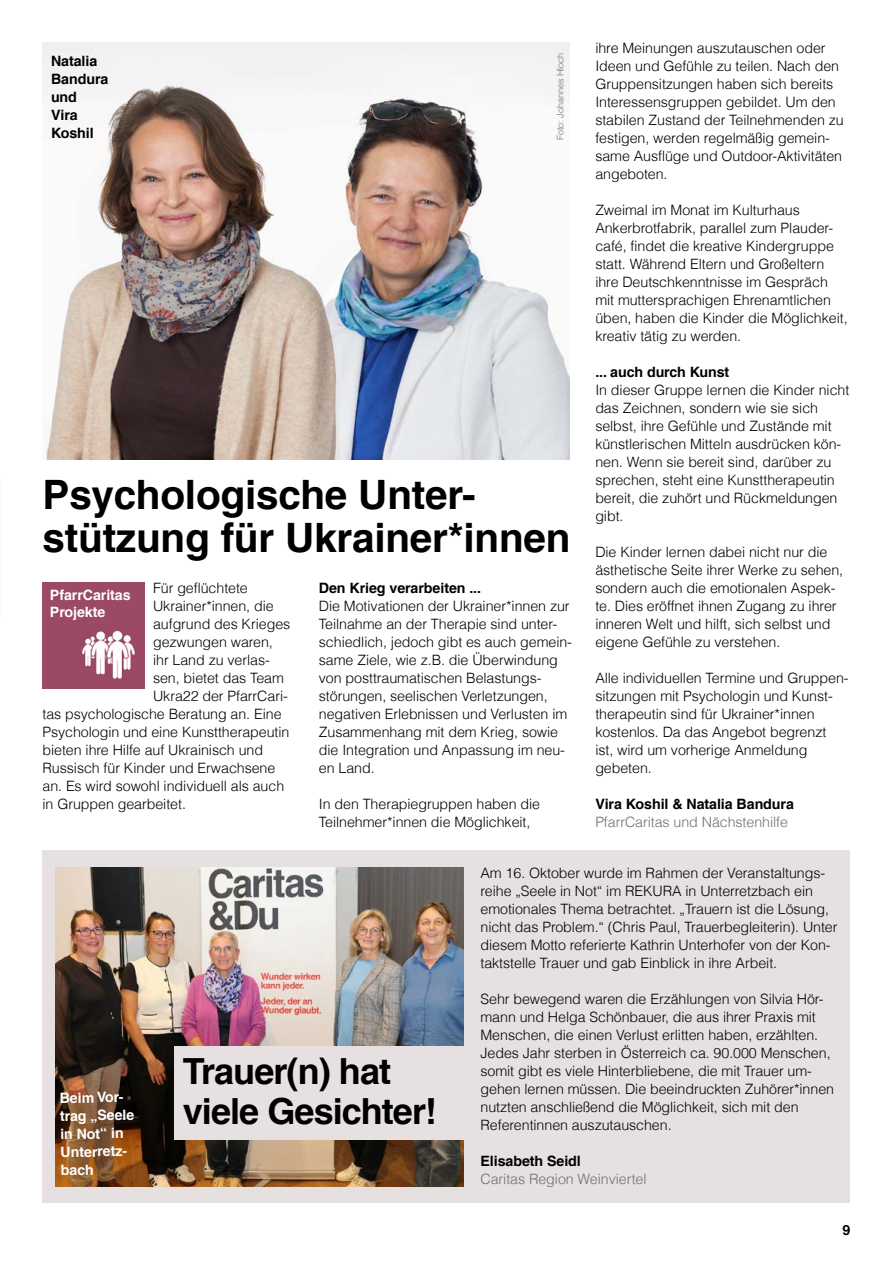
<style>
.page{position:relative;width:893px;height:1263px;background:#fff}
.page>*{position:absolute;margin:0;border:0;box-sizing:border-box;transform-origin:0 0}
.t1{font:700 40.5px/43.5px "Helvetica LT Com";letter-spacing:-.005em;color:#000}
.t2{font:700 36px/40.5px "Helvetica LT Com";letter-spacing:-.025em;color:#000}
.t3{font:300 14.25px/18px "Helvetica LT Com";letter-spacing:-.005em;color:#000}
.t4{font:700 14.25px/18px "Helvetica LT Com";letter-spacing:-.005em;color:#000}
.t5{font:700 14.25px/18px "Helvetica LT Com";letter-spacing:-.005em;color:#fff}
.t6{font:300 14.25px "Helvetica LT Com";letter-spacing:-.005em;color:#706f6f}
.t7{font:300 9px "Helveticafor Caritas";color:#706f6f}
</style>
<div class="page">
<div style="left:43px;top:850px;width:807px;height:353px;background:#e6e0e0"></div>
<hr style="left:0;top:0;width:1px;height:442px;background:#d4e7f8">
<hr style="left:0;top:576px;width:1px;height:687px;background:#f2ebd1">
<img style="left:43px;top:43px;width:527px;height:416px">
<div style="left:43px;top:583px;width:102px;height:106px;background:#9c4867"></div>
<img style="left:81px;top:630px;width:54px;height:49px">
<img style="left:55px;top:867px;width:408px;height:319px">
<div style="left:174px;top:1046px;width:294px;height:94px;background:#e6e0e0"></div>
<p class="t4" style="left:51px;top:52px;width:59px">Natalia<br>Bandura und<br>Vira<br>Koshil</p>
<p class="t7" style="left:555px;top:140px;width:89px;rotate:-90deg">Foto: Johannes Hloch</p>
<h1 class="t1" style="left:43px;top:473px;width:530px">Psychologische Unter&shy;stützung für Ukrainer*innen</h1>
<p class="t3" style="left:153px;top:579px;width:96px">Für geflüchtete</p>
<p class="t3" style="left:153px;top:597px;width:122px">Ukrainer*innen, die</p>
<p class="t3" style="left:153px;top:615px;width:139px">aufgrund des Krieges</p>
<p class="t3" style="left:153px;top:633px;width:121px">gezwungen waren,</p>
<p class="t3" style="left:153px;top:651px;width:118px">ihr Land zu verlas-</p>
<p class="t3" style="left:153px;top:669px;width:132px">sen, bietet das Team</p>
<p class="t3" style="left:153px;top:687px;width:136px">Ukra22 der PfarrCari-</p>
<p class="t3" style="left:43px;top:705px;width:241px">tas psychologische Beratung an. Eine</p>
<p class="t3" style="left:43px;top:723px;width:248px">Psychologin und eine Kunsttherapeutin</p>
<p class="t3" style="left:43px;top:741px;width:222px">bieten ihre Hilfe auf Ukrainisch und</p>
<p class="t3" style="left:43px;top:759px;width:234px">Russisch für Kinder und Erwachsene</p>
<p class="t3" style="left:43px;top:777px;width:243px">an. Es wird sowohl individuell als auch</p>
<p class="t3" style="left:43px;top:795px;width:145px">in Gruppen gearbeitet.</p>
<p class="t5" style="left:50px;top:587px;width:82px;line-height:17.1px">PfarrCaritas<br>Projekte</p>
<p class="t4" style="left:319px;top:579px;width:164px">Den Krieg verarbeiten ...</p>
<p class="t3" style="left:319px;top:597px;width:255px">Die Motivationen der Ukrainer*innen zur Teilnahme an der Therapie sind unter&shy;schiedlich, jedoch gibt es auch gemein&shy;same Ziele, wie z.B. die Überwindung von posttraumatischen Belastungs&shy;störungen, seelischen Verletzungen, negativen Erlebnissen und Verlusten im Zusammenhang mit dem Krieg, sowie die Integration und Anpassung im neu&shy;en Land.</p>
<p class="t3" style="left:319px;top:795px;width:223px">In den Therapiegruppen haben die<br>Teilnehmer*innen die Möglichkeit,</p>
<p class="t3" style="left:595px;top:39px;width:250px">ihre Meinungen auszutauschen oder Ideen und Gefühle zu teilen. Nach den Gruppensitzungen haben sich bereits Interessensgruppen gebildet. Um den stabilen Zustand der Teilnehmenden zu festigen, werden regelmäßig gemein&shy;same Ausflüge und Outdoor-Aktivitäten angeboten.</p>
<p class="t3" style="left:595px;top:201px;width:254px">Zweimal im Monat im Kulturhaus Ankerbrotfabrik, parallel zum Plauder&shy;café, findet die kreative Kindergruppe statt. Während Eltern und Großeltern ihre Deutschkenntnisse im Gespräch mit muttersprachigen Ehrenamtlichen üben, haben die Kinder die Möglichkeit, kreativ tätig zu werden.</p>
<p class="t4" style="left:595px;top:363px;width:136px">... auch durch Kunst</p>
<p class="t3" style="left:595px;top:380px;width:256px">In dieser Gruppe lernen die Kinder nicht das Zeichnen, sondern wie sie sich selbst, ihre Gefühle und Zustände mit künstlerischen Mitteln ausdrücken kön&shy;nen. Wenn sie bereit sind, darüber zu sprechen, steht eine Kunsttherapeutin bereit, die zuhört und Rückmeldungen gibt.</p>
<p class="t3" style="left:595px;top:542px;width:249px">Die Kinder lernen dabei nicht nur die ästhetische Seite ihrer Werke zu sehen, sondern auch die emotionalen Aspek&shy;te. Dies eröffnet ihnen Zugang zu ihrer inneren Welt und hilft, sich selbst und eigene Gefühle zu verstehen.</p>
<p class="t3" style="left:595px;top:668px;width:255px">Alle individuellen Termine und Gruppen&shy;sitzungen mit Psychologin und Kunst&shy;therapeutin sind für Ukrainer*innen kostenlos. Da das Angebot begrenzt<br>ist, wird um vorherige Anmeldung gebeten.</p>
<p class="t4" style="left:595px;top:795px;width:200px">Vira Koshil &amp; Natalia Bandura</p>
<p class="t6" style="left:595px;top:813px;width:194px">PfarrCaritas und Nächstenhilfe</p>
<p class="t5" style="left:59px;top:1089px;width:76px;rotate:-1deg">Beim Vor&shy;trag „Seele in Not“ in<br>Unterretz&shy;bach</p>
<h2 class="t2" style="left:183px;top:1051px;width:256px">Trauer(n) hat viele Gesichter!</h2>
<p class="t3" style="left:480px;top:863px;width:359px">Am 16. Oktober wurde im Rahmen der Veranstaltungs&shy;reihe „Seele in Not“ im REKURA in Unterretzbach ein emotionales Thema betrachtet. „Trauern ist die Lösung, nicht das Problem.“ (Chris Paul, Trauerbegleiterin). Unter diesem Motto referierte Kathrin Unterhofer von der Kon&shy;taktstelle Trauer und gab Einblick in ihre Arbeit.</p>
<p class="t3" style="left:480px;top:989px;width:355px">Sehr bewegend waren die Erzählungen von Silvia Hör&shy;mann und Helga Schönbauer, die aus ihrer Praxis mit Menschen, die einen Verlust erlitten haben, erzählten.<br>Jedes Jahr sterben in Österreich ca. 90.000 Menschen, somit gibt es viele Hinterbliebene, die mit Trauer um&shy;gehen lernen müssen. Die beeindruckten Zuhörer*innen nutzten anschließend die Möglichkeit, sich mit den Referentinnen auszutauschen.</p>
<p class="t4" style="left:480px;top:1152px;width:102px">Elisabeth Seidl</p>
<p class="t6" style="left:480px;top:1170px;width:168px">Caritas Region Weinviertel</p>
<p class="t4" style="left:842px;top:1221px;width:9px">9</p>
</div>
